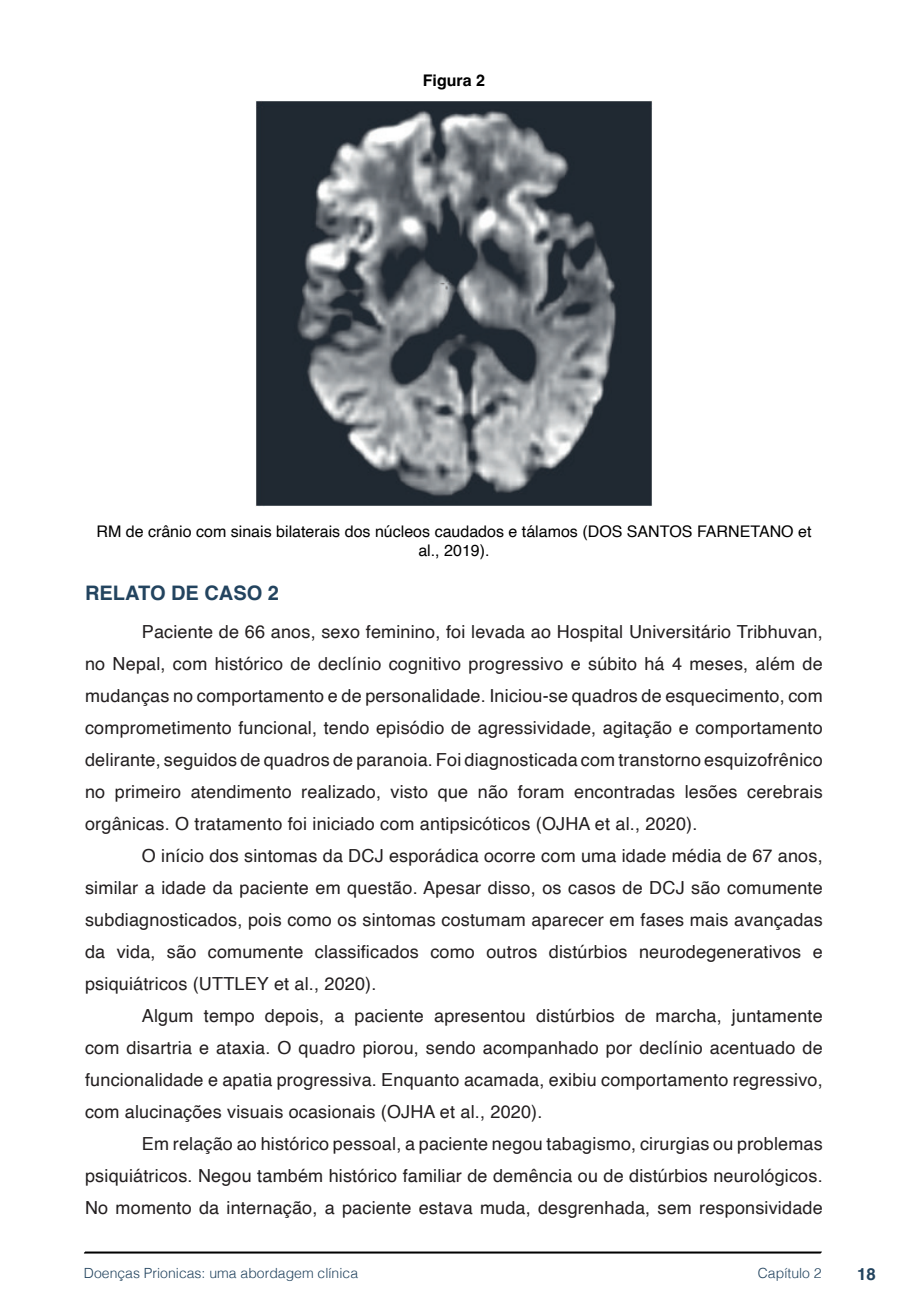
<style>
.page{position:relative;width:908px;height:1304px;background:#fff}
.page>*{position:absolute;margin:0;border:0;box-sizing:border-box;transform-origin:0 0}
.t1{font:700 20px "Helvetica";color:#23445f}
.t2{font:18px/32px "Helvetica";letter-spacing:.01em;color:#231f20;text-align:justify}
.t3{font:700 16.8px "Helvetica";color:#23445f}
.t4{font:16px/19.2px "Helvetica";color:#000;text-align:center}
.t5{font:700 16px "Helvetica";color:#000}
.t6{font:300 14px "Helvetica";color:#23445f}
</style>
<div class="page">
<svg style="left:84px;top:1251px;width:737px;height:3px;background:#515151"></svg>
<img style="left:255px;top:100px;width:397px;height:406px">
<p class="t5" style="left:422px;top:70px;width:64px">Figura 2</p>
<p class="t4" style="left:96px;top:522px;width:716px">RM de crânio com sinais bilaterais dos núcleos caudados e tálamos (DOS SANTOS FARNETANO et al., 2019).</p>
<p class="t1" style="left:85px;top:581px;width:195px">RELATO DE CASO 2</p>
<p class="t2" style="left:85px;top:616px;width:738px;text-indent:57px">Paciente de 66 anos, sexo feminino, foi levada ao Hospital Universitário Tribhuvan, no Nepal, com histórico de declínio cognitivo progressivo e súbito há 4 meses, além de mudanças no comportamento e de personalidade. Iniciou-se quadros de esquecimento, com comprometimento funcional, tendo episódio de agressividade, agitação e comportamento delirante, seguidos de quadros de paranoia. Foi diagnosticada com transtorno esquizofrênico no primeiro atendimento realizado, visto que não foram encontradas lesões cerebrais orgânicas. O tratamento foi iniciado com antipsicóticos (OJHA et al., 2020).</p>
<p class="t2" style="left:85px;top:840px;width:738px;text-indent:57px">O início dos sintomas da DCJ esporádica ocorre com uma idade média de 67 anos, similar a idade da paciente em questão. Apesar disso, os casos de DCJ são comumente subdiagnosticados, pois como os sintomas costumam aparecer em fases mais avançadas da vida, são comumente classificados como outros distúrbios neurodegenerativos e psiquiátricos (UTTLEY et al., 2020).</p>
<p class="t2" style="left:85px;top:1000px;width:738px;text-indent:57px">Algum tempo depois, a paciente apresentou distúrbios de marcha, juntamente com disartria e ataxia. O quadro piorou, sendo acompanhado por declínio acentuado de funcionalidade e apatia progressiva. Enquanto acamada, exibiu comportamento regressivo, com alucinações visuais ocasionais (OJHA et al., 2020).</p>
<p class="t2" style="left:85px;top:1128px;width:738px;text-indent:57px">Em relação ao histórico pessoal, a paciente negou tabagismo, cirurgias ou problemas psiquiátricos. Negou também histórico familiar de demência ou de distúrbios neurológicos.<br>No momento da internação, a paciente estava muda, desgrenhada, sem responsividade</p>
<p class="t6" style="left:84px;top:1261px;width:275px">Doenças Prionicas: uma abordagem clínica</p>
<p class="t6" style="left:757px;top:1261px;width:65px">Capítulo 2</p>
<p class="t3" style="left:856px;top:1264px;width:20px">18</p>
</div>
